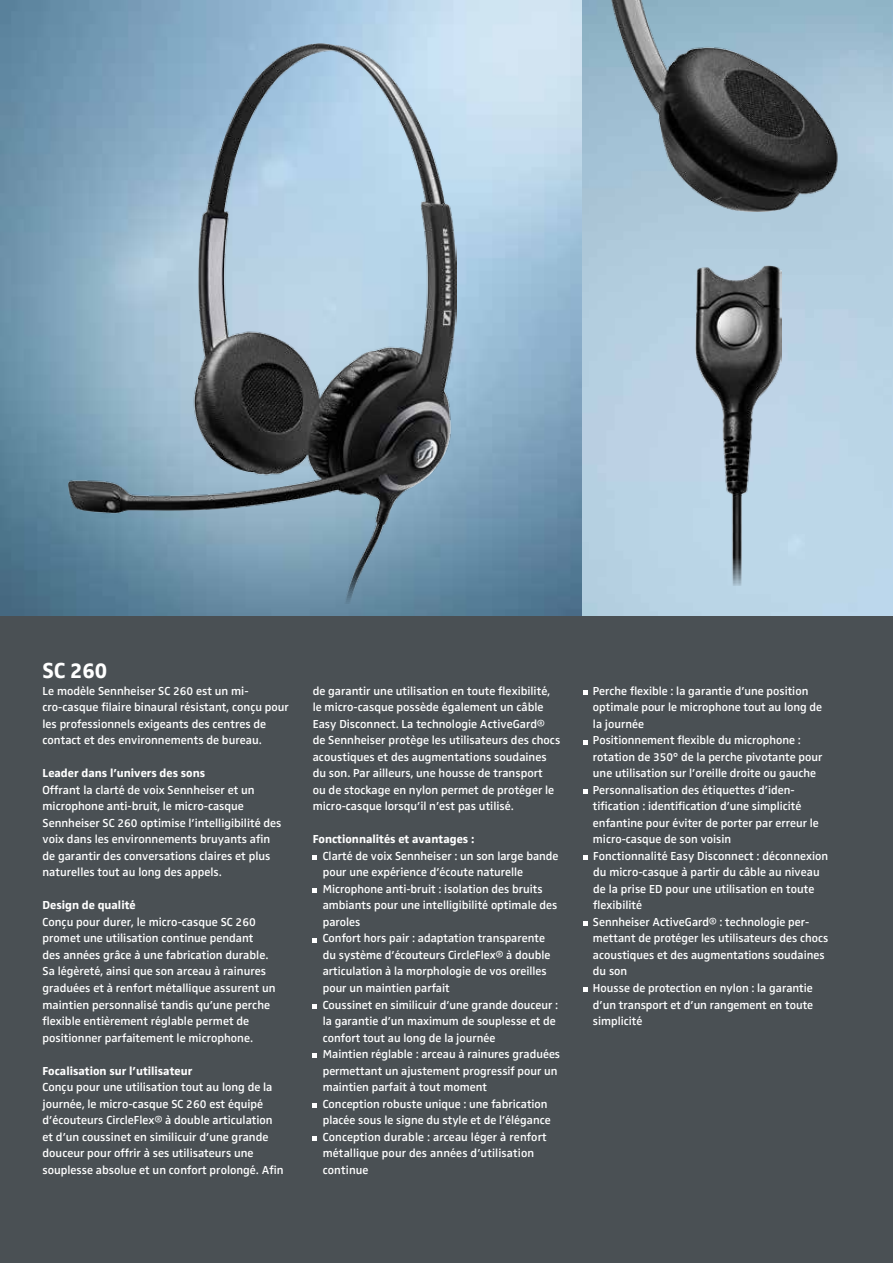
<style>
.page{position:relative;width:893px;height:1263px;background:#4a5054}
.page>*{position:absolute;margin:0;border:0;box-sizing:border-box;transform-origin:0 0}
.t1{font:700 22.5px "Sennheiser";color:#fff}
.t2{font:600 12px/16.5px "Sennheiser";color:#fff}
.t3{font:700 12px "Sennheiser";color:#fff}
</style>
<div class="page">
<img style="left:0;top:0;width:893px;height:616px">
<img style="left:695px;top:265px;width:87px;height:321px">
<img style="left:610px;top:0;width:231px;height:211px">
<img style="left:69px;top:43px;width:387px;height:561px">
<svg style="left:313px;top:855px;width:4px;height:5px"></svg>
<svg style="left:313px;top:888px;width:4px;height:5px"></svg>
<svg style="left:313px;top:938px;width:4px;height:4px"></svg>
<svg style="left:313px;top:1004px;width:4px;height:4px"></svg>
<svg style="left:313px;top:1053px;width:4px;height:5px"></svg>
<svg style="left:313px;top:1103px;width:4px;height:4px"></svg>
<svg style="left:313px;top:1136px;width:4px;height:4px"></svg>
<svg style="left:583px;top:690px;width:4px;height:5px"></svg>
<svg style="left:583px;top:740px;width:4px;height:4px"></svg>
<svg style="left:583px;top:789px;width:4px;height:5px"></svg>
<svg style="left:583px;top:855px;width:4px;height:5px"></svg>
<svg style="left:583px;top:921px;width:4px;height:5px"></svg>
<svg style="left:583px;top:987px;width:4px;height:5px"></svg>
<h1 class="t1" style="left:43px;top:658px;width:66px">SC 260</h1>
<p class="t2" style="left:43px;top:683px;width:248px">Le modèle Sennheiser SC 260 est un mi&shy;cro-casque filaire binaural résistant, conçu pour les professionnels exigeants des centres de contact et des environnements de bureau.</p>
<p class="t3" style="left:43px;top:766px;width:164px">Leader dans l’univers des sons</p>
<p class="t2" style="left:43px;top:782px;width:241px">Offrant la clarté de voix Sennheiser et un microphone anti-bruit, le micro-casque Sennheiser SC 260 optimise l’intelligibilité des voix dans les environnements bruyants afin de garantir des conversations claires et plus naturelles tout au long des appels.</p>
<p class="t3" style="left:43px;top:898px;width:95px">Design de qualité</p>
<p class="t2" style="left:43px;top:914px;width:235px">Conçu pour durer, le micro-casque SC 260 promet une utilisation continue pendant<br>des années grâce à une fabrication durable.<br>Sa légèreté, ainsi que son arceau à rainures graduées et à renfort métallique assurent un maintien personnalisé tandis qu’une perche flexible entièrement réglable permet de positionner parfaitement le microphone.</p>
<p class="t3" style="left:43px;top:1063px;width:151px">Focalisation sur l’utilisateur</p>
<p class="t2" style="left:43px;top:1079px;width:243px">Conçu pour une utilisation tout au long de la journée, le micro-casque SC 260 est équipé d’écouteurs CircleFlex® à double articulation et d’un coussinet en similicuir d’une grande douceur pour offrir à ses utilisateurs une souplesse absolue et un confort prolongé. Afin</p>
<p class="t2" style="left:313px;top:683px;width:249px">de garantir une utilisation en toute flexibilité, le micro-casque possède également un câble Easy Disconnect. La technologie ActiveGard® de Sennheiser protège les utilisateurs des chocs acoustiques et des augmentations soudaines du son. Par ailleurs, une housse de transport<br>ou de stockage en nylon permet de protéger le micro-casque lorsqu’il n’est pas utilisé.</p>
<p class="t3" style="left:313px;top:832px;width:163px">Fonctionnalités et avantages :</p>
<p class="t2" style="left:323px;top:848px;width:239px">Clarté de voix Sennheiser : un son large bande pour une expérience d’écoute naturelle Microphone anti-bruit : isolation des bruits ambiants pour une intelligibilité optimale des paroles<br>Confort hors pair : adaptation transparente du système d’écouteurs CircleFlex® à double articulation à la morphologie de vos oreilles pour un maintien parfait<br>Coussinet en similicuir d’une grande douceur : la garantie d’un maximum de souplesse et de confort tout au long de la journée<br>Maintien réglable : arceau à rainures graduées permettant un ajustement progressif pour un maintien parfait à tout moment<br>Conception robuste unique : une fabrication placée sous le signe du style et de l’élégance Conception durable : arceau léger à renfort métallique pour des années d’utilisation continue</p>
<p class="t2" style="left:593px;top:683px;width:237px">Perche flexible : la garantie d’une position optimale pour le microphone tout au long de la journée<br>Positionnement flexible du microphone : rotation de 350° de la perche pivotante pour une utilisation sur l’oreille droite ou gauche Personnalisation des étiquettes d’iden&shy;tification : identification d’une simplicité enfantine pour éviter de porter par erreur le micro-casque de son voisin<br>Fonctionnalité Easy Disconnect : déconnexion du micro-casque à partir du câble au niveau de la prise ED pour une utilisation en toute flexibilité<br>Sennheiser ActiveGard® : technologie per&shy;mettant de protéger les utilisateurs des chocs acoustiques et des augmentations soudaines du son<br>Housse de protection en nylon : la garantie d’un transport et d’un rangement en toute simplicité</p>
</div>
